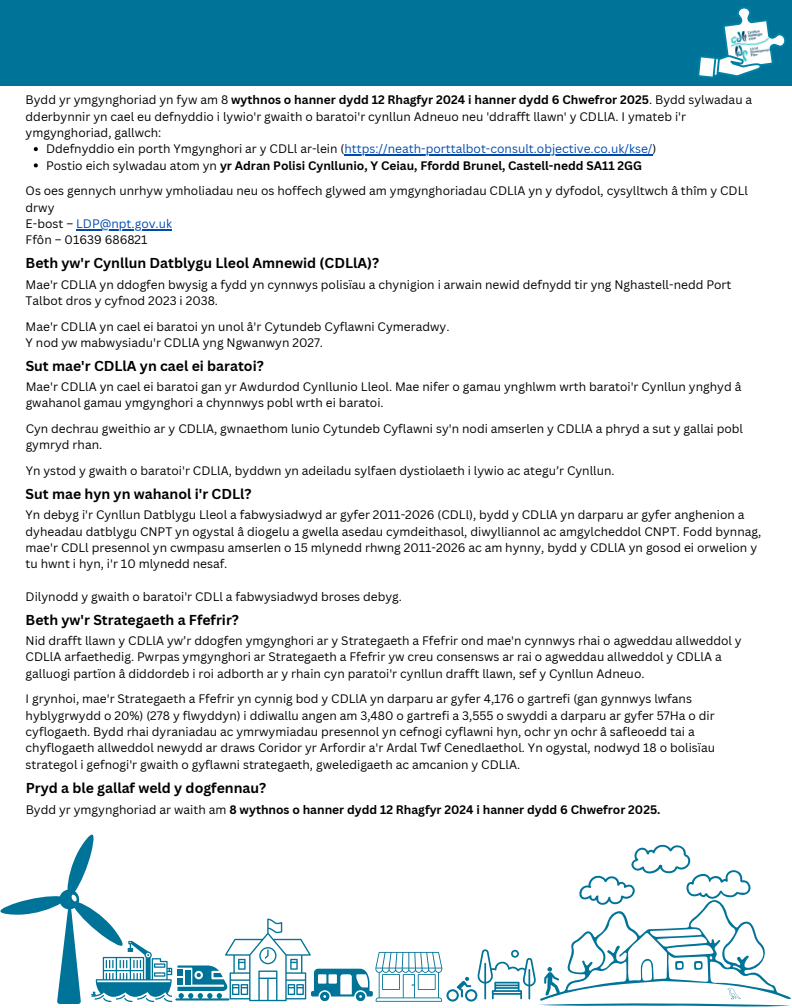
<style>
.page{position:relative;width:792px;height:1008px;background:#fff}
.page>*{position:absolute;margin:0;border:0;box-sizing:border-box;transform-origin:0 0}
.t1{font:700 14px "Canva Sans";color:#000}
.t2{font:12px/16.3px "Canva Sans";color:#000}
.t3{font:700 12px "Canva Sans";color:#000}
.t4{font:12px/16.3px "Canva Sans";color:#004aad}
.s1{font-weight:700}
.s2{color:#000}
.s3{font-weight:400}
</style>
<div class="page">
<svg style="left:539px;top:844px;width:252px;height:163px"></svg>
<svg style="left:727px;top:987px;width:14px;height:12px"></svg>
<svg style="left:0;top:834px;width:562px;height:170px"></svg>
<svg style="left:34px;top:147px;width:4px;height:4px"></svg>
<hr style="left:344px;top:155px;width:309px;height:1px;background:#004aad">
<svg style="left:34px;top:163px;width:4px;height:4px"></svg>
<hr style="left:76px;top:229px;width:96px;height:1px;background:#004aad">
<div style="left:0;top:0;width:792px;height:85px;background:#007398"></div>
<svg style="left:698px;top:7px;width:88px;height:71px"></svg>
<img style="left:729px;top:28px;width:44px;height:38px">
<p class="t2" style="left:26px;top:92px;width:728px">Bydd yr ymgynghoriad yn fyw am 8 <span class="s1">wythnos o hanner dydd 12 Rhagfyr 2024 i hanner dydd 6 Chwefror 2025</span>. Bydd sylwadau a dderbynnir yn cael eu defnyddio i lywio'r gwaith o baratoi'r cynllun Adneuo neu 'ddrafft llawn' y CDLlA. I ymateb i'r ymgynghoriad, gallwch:</p>
<p class="t4" style="left:46px;top:141px;width:612px"><span class="s2">Ddefnyddio ein porth Ymgynghori ar y CDLl ar-lein (</span>https://neath-porttalbot-consult.objective.co.uk/kse/<span class="s2">)</span></p>
<p class="t3" style="left:46px;top:157px;width:598px"><span class="s3">Postio eich sylwadau atom yn</span> yr Adran Polisi Cynllunio, Y Ceiau, Ffordd Brunel, Castell-nedd SA11 2GG</p>
<p class="t2" style="left:26px;top:183px;width:724px">Os oes gennych unrhyw ymholiadau neu os hoffech glywed am ymgynghoriadau CDLlA yn y dyfodol, cysylltwch â thîm y CDLl</p>
<p class="t4" style="left:26px;top:199px;width:148px"><span class="s2">drwy<br>E-bost –</span> LDP@npt.gov.uk</p>
<p class="t2" style="left:26px;top:232px;width:124px">Ffôn – 01639 686821</p>
<h1 class="t2" style="left:26px;top:276px;width:707px">Mae'r CDLlA yn ddogfen bwysig a fydd yn cynnwys polisïau a chynigion i arwain newid defnydd tir yng Nghastell-nedd Port<br>Talbot dros y cyfnod 2023 i 2038.</h1>
<p class="t2" style="left:26px;top:318px;width:425px">Mae'r CDLlA yn cael ei baratoi yn unol â'r Cytundeb Cyflawni Cymeradwy.</p>
<p class="t2" style="left:26px;top:334px;width:299px">Y nod yw mabwysiadu'r CDLlA yng Ngwanwyn 2027.</p>
<p class="t1" style="left:26px;top:254px;width:355px">Beth yw'r Cynllun Datblygu Lleol Amnewid (CDLlA)?</p>
<p class="t1" style="left:26px;top:356px;width:240px">Sut mae'r CDLlA yn cael ei baratoi?</p>
<h1 class="t2" style="left:26px;top:378px;width:717px">Mae'r CDLlA yn cael ei baratoi gan yr Awdurdod Cynllunio Lleol. Mae nifer o gamau ynghlwm wrth baratoi'r Cynllun ynghyd â gwahanol gamau ymgynghori a chynnwys pobl wrth ei baratoi.</h1>
<p class="t2" style="left:26px;top:420px;width:719px">Cyn dechrau gweithio ar y CDLlA, gwnaethom lunio Cytundeb Cyflawni sy'n nodi amserlen y CDLlA a phryd a sut y gallai pobl gymryd rhan.</p>
<p class="t2" style="left:26px;top:462px;width:590px">Yn ystod y gwaith o baratoi'r CDLlA, byddwn yn adeiladu sylfaen dystiolaeth i lywio ac ategu’r Cynllun.</p>
<p class="t1" style="left:26px;top:484px;width:227px">Sut mae hyn yn wahanol i'r CDLl?</p>
<h1 class="t2" style="left:26px;top:507px;width:737px">Yn debyg i'r Cynllun Datblygu Lleol a fabwysiadwyd ar gyfer 2011-2026 (CDLl), bydd y CDLlA yn darparu ar gyfer anghenion a dyheadau datblygu CNPT yn ogystal â diogelu a gwella asedau cymdeithasol, diwylliannol ac amgylcheddol CNPT. Fodd bynnag, mae'r CDLl presennol yn cwmpasu amserlen o 15 mlynedd rhwng 2011-2026 ac am hynny, bydd y CDLlA yn gosod ei orwelion y tu hwnt i hyn, i'r 10 mlynedd nesaf.</h1>
<p class="t2" style="left:26px;top:588px;width:378px">Dilynodd y gwaith o baratoi'r CDLl a fabwysiadwyd broses debyg.</p>
<p class="t1" style="left:26px;top:610px;width:215px">Beth yw'r Strategaeth a Ffefrir?</p>
<h1 class="t2" style="left:26px;top:632px;width:718px">Nid drafft llawn y CDLlA yw’r ddogfen ymgynghori ar y Strategaeth a Ffefrir ond mae'n cynnwys rhai o agweddau allweddol y<br>CDLlA arfaethedig. Pwrpas ymgynghori ar Strategaeth a Ffefrir yw creu consensws ar rai o agweddau allweddol y CDLlA a galluogi partïon â diddordeb i roi adborth ar y rhain cyn paratoi'r cynllun drafft llawn, sef y Cynllun Adneuo.</h1>
<p class="t2" style="left:26px;top:691px;width:691px">I grynhoi, mae'r Strategaeth a Ffefrir yn cynnig bod y CDLlA yn darparu ar gyfer 4,176 o gartrefi (gan gynnwys lwfans hyblygrwydd o 20%) (278 y flwyddyn) i ddiwallu angen am 3,480 o gartrefi a 3,555 o swyddi a darparu ar gyfer 57Ha o dir cyflogaeth. Bydd rhai dyraniadau ac ymrwymiadau presennol yn cefnogi cyflawni hyn, ochr yn ochr â safleoedd tai a chyflogaeth allweddol newydd ar draws Coridor yr Arfordir a'r Ardal Twf Cenedlaethol. Yn ogystal, nodwyd 18 o bolisïau strategol i gefnogi'r gwaith o gyflawni strategaeth, gweledigaeth ac amcanion y CDLlA.</p>
<p class="t1" style="left:26px;top:778px;width:242px">Pryd a ble gallaf weld y dogfennau?</p>
<h1 class="t3" style="left:26px;top:801px;width:636px"><span class="s3">Bydd yr ymgynghoriad ar waith am</span> 8 wythnos o hanner dydd 12 Rhagfyr 2024 i hanner dydd 6 Chwefror 2025.</h1>
</div>
